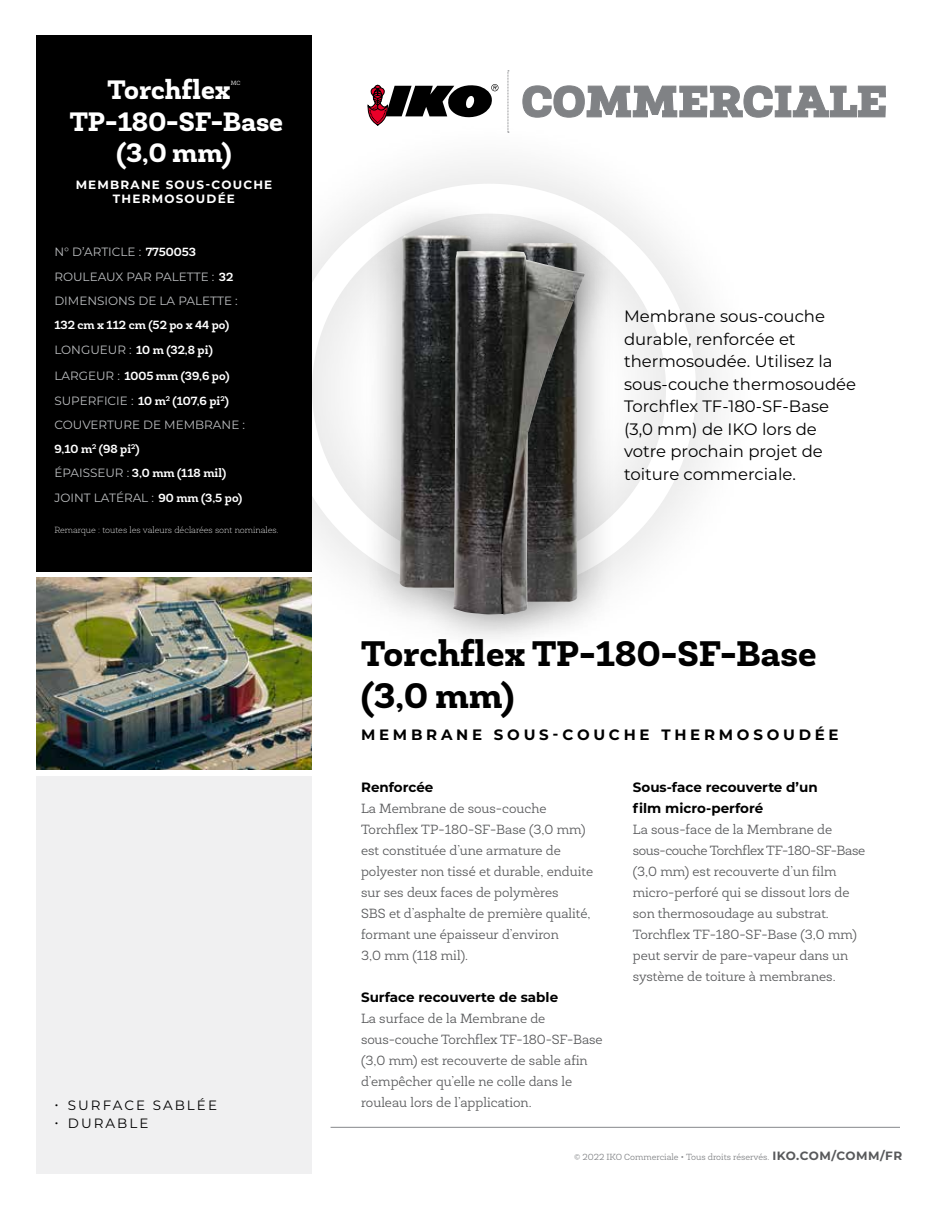
<style>
.page{position:relative;width:936px;height:1206px;background:#fff}
.page>*{position:absolute;margin:0;border:0;box-sizing:border-box;transform-origin:0 0}
.Header_1{font:800 36px/42px "Newslab";color:#000}
.Product_Name{font:800 27px/31.5px "Newslab";color:#fff;text-align:center}
.Highlight_option_For{font:16.5px/22.5px "Montserrat";color:#000}
.Header_1-2{font:700 15px "Montserrat";letter-spacing:.25em;color:#000}
.BodyText{font:300 13.5px/21px "Newslab";color:#58595b}
.Sub-Heads{font:700 13.5px/21px "Montserrat";color:#000}
.BodyText-2{font:700 13.5px "Montserrat";color:#000}
.t1{font:13.5px "Montserrat";letter-spacing:.15em;color:#000}
.Specs-GreyWhite{font:12px/24px "Montserrat";color:#bcbec0}
.Specs-GreyWhite-2{font:700 12px "Newslab";color:#fff}
.Product_Description{font:700 12px/13.5px "Montserrat";letter-spacing:.1em;color:#fff;text-align:center}
.t2{font:300 9px "Newslab";color:#808285}
.Disclaimer_-_White{font:100 9px "Newslab";color:#fff}
.Product_Name-2{font:300 6.15px "Newslab";color:#fff}
.s1{font-family:"Newslab";font-weight:700;color:#fff}
.s2{font-family:"Montserrat";font-weight:400;color:#bcbec0}
.s3{font-family:"Montserrat";font-weight:700;font-size:12px;color:#58595b}
</style>
<div class="page">
<div style="left:214px;top:116px;width:550px;height:547px;background:#000;opacity:.5"></div>
<div style="left:282px;top:184px;width:414px;height:411px;border:30px solid #fff;border-radius:50%"></div>
<svg style="left:367px;top:84px;width:131px;height:43px"></svg>
<svg style="left:508px;top:71px;width:1px;height:62px"></svg>
<svg style="left:522px;top:85px;width:364px;height:33px"></svg>
<hr style="left:331px;top:1127px;width:569px;height:1px;background:#939598">
<div style="left:36px;top:35px;width:276px;height:536px;background:#000"></div>
<div style="left:36px;top:776px;width:276px;height:397px;background:#f0f0f1"></div>
<img style="left:36px;top:577px;width:276px;height:193px">
<div style="left:361px;top:197px;width:149px;height:429px;background:#000;opacity:.4"></div>
<img style="left:398px;top:236px;width:20px;height:352px">
<div style="left:418px;top:215px;width:199px;height:435px;background:#000;opacity:.4"></div>
<img style="left:453px;top:251px;width:132px;height:364px">
<p class="Product_Name" style="left:107px;top:74px;width:125px">Torchflex</p>
<p class="Product_Name-2" style="left:231px;top:79px;width:11px">MC</p>
<p class="Product_Name" style="left:70px;top:106px;width:215px">TP‑180‑SF‑Base (3,0 mm)</p>
<p class="Product_Description" style="left:76px;top:177px;width:198px">MEMBRANE SOUS-COUCHE<br>THERMOSOUDÉE</p>
<p class="Specs-GreyWhite" style="left:54px;top:239px;width:143px">N° D’ARTICLE : <span class="s1">7750053</span></p>
<p class="Specs-GreyWhite" style="left:54px;top:264px;width:180px">ROULEAUX PAR PALETTE : <span class="s1">32</span></p>
<p class="Specs-GreyWhite" style="left:54px;top:288px;width:185px">DIMENSIONS DE LA PALETTE :<br><span class="s1">132 cm x 112 cm (52 po x 44 po)</span></p>
<p class="Specs-GreyWhite-2" style="left:54px;top:343px;width:160px"><span class="s2">LONGUEUR :</span> 10 m (32,8 pi)</p>
<p class="Specs-GreyWhite-2" style="left:54px;top:368px;width:177px"><span class="s2">LARGEUR :</span> 1005 mm (39,6 po)</p>
<p class="Specs-GreyWhite-2" style="left:54px;top:393px;width:176px"><span class="s2">SUPERFICIE :</span> 10 m<sup>2</sup> (107,6 pi<sup>2</sup>)</p>
<p class="Specs-GreyWhite" style="left:54px;top:412px;width:192px">COUVERTURE DE MEMBRANE :<br><span class="s1">9,10 m</span><sup>2</sup> <span class="s1">(98 pi</span><sup>2</sup><span class="s1">)</span></p>
<p class="Specs-GreyWhite-2" style="left:54px;top:465px;width:173px"><span class="s2">ÉPAISSEUR :</span> 3,0 mm (118 mil)</p>
<p class="Specs-GreyWhite" style="left:54px;top:485px;width:190px">JOINT LATÉRAL : <span class="s1">90 mm (3,5 po)</span></p>
<p class="Disclaimer_-_White" style="left:54px;top:524px;width:226px">Remarque : toutes les valeurs déclarées sont nominales.</p>
<p class="t1" style="left:54px;top:1096px;width:164px">• SURFACE SABLÉE</p>
<p class="t1" style="left:54px;top:1114px;width:96px">• DURABLE</p>
<p class="Highlight_option_For" style="left:624px;top:305px;width:234px">Membrane sous-couche durable, renforcée et thermosoudée. Utilisez la sous-couche thermosoudée<br>Torchflex TF-180-SF-Base (3,0 mm) de IKO lors de votre prochain projet de toiture commerciale.</p>
<p class="Header_1" style="left:361px;top:633px;width:457px">Torchflex TP‑180‑SF‑Base (3,0 mm)</p>
<p class="Header_1-2" style="left:361px;top:723px;width:479px">MEMBRANE SOUS-COUCHE THERMOSOUDÉE</p>
<p class="Sub-Heads" style="left:361px;top:776px;width:74px">Renforcée</p>
<p class="BodyText" style="left:361px;top:798px;width:234px">La Membrane de sous-couche<br>Torchflex TP-180-SF-Base (3,0 mm) est constituée d’une armature de polyester non tissé et durable, enduite sur ses deux faces de polymères<br>SBS et d’asphalte de première qualité, formant une épaisseur d’environ<br>3,0 mm (118 mil).</p>
<p class="BodyText-2" style="left:361px;top:987px;width:199px">Surface recouverte de sable</p>
<p class="BodyText" style="left:361px;top:1008px;width:243px">La surface de la Membrane de sous-couche Torchflex TF-180-SF-Base (3,0 mm) est recouverte de sable afin d’empêcher qu’elle ne colle dans le rouleau lors de l’application.</p>
<p class="Sub-Heads" style="left:633px;top:776px;width:186px">Sous-face recouverte d’un film micro-perforé</p>
<p class="BodyText" style="left:633px;top:819px;width:234px">La sous-face de la Membrane de sous-couche Torchflex TF-180-SF-Base (3,0 mm) est recouverte d’un film micro-perforé qui se dissout lors de son thermosoudage au substrat.</p>
<p class="BodyText" style="left:633px;top:924px;width:225px">Torchflex TF-180-SF-Base (3,0 mm) peut servir de pare-vapeur dans un système de toiture à membranes.</p>
<p class="t2" style="left:574px;top:1151px;width:330px">© 2022 IKO Commerciale • Tous droits réservés. <span class="s3">IKO.COM/COMM/FR</span></p>
</div>
